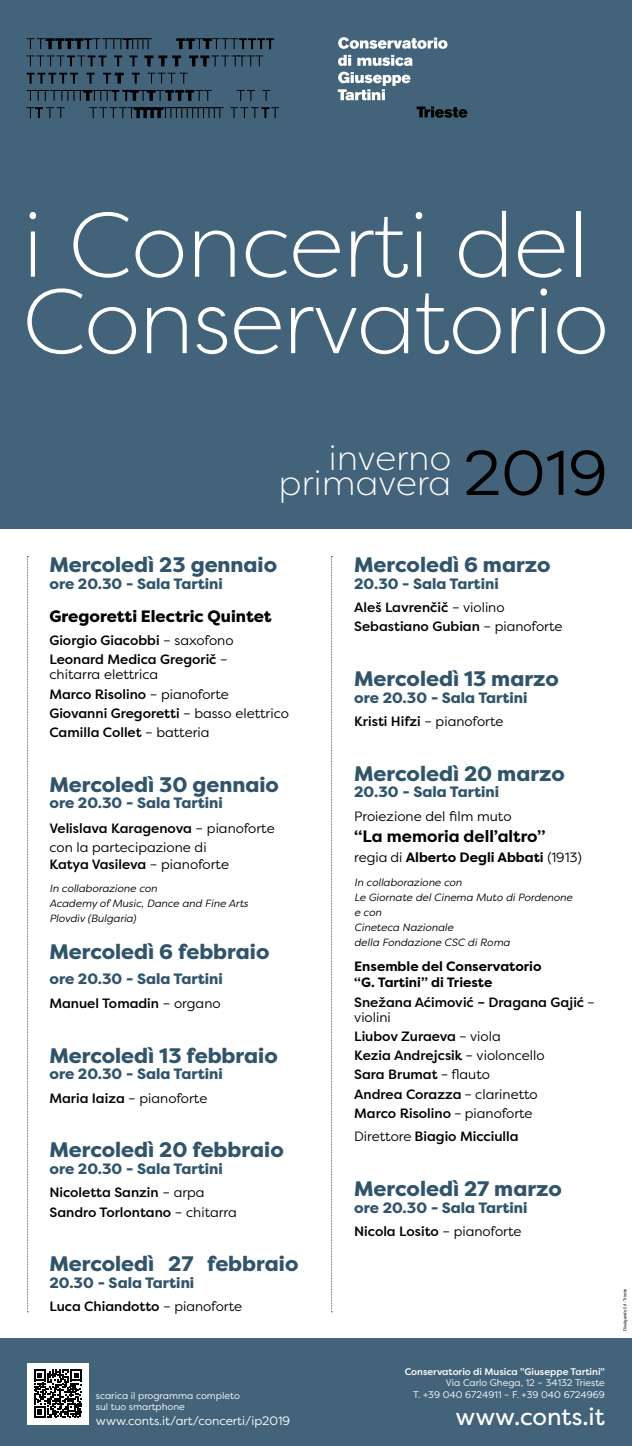
<style>
.page{position:relative;width:632px;height:1446px;background:#fff}
.page>*{position:absolute;margin:0;border:0;box-sizing:border-box;transform-origin:0 0}
.t1{font:300 91.05px/76.5px "Filson Pro";letter-spacing:-.01em;color:#fff}
.t2{font:300 34.88px/25.3px "Filson Pro";letter-spacing:.01em;color:#fff}
.t3{font:24.15px "Filson Pro";color:#fff}
.t4{font:800 21px "Filson Pro";color:#30546a}
.t5{font:800 16.5px "Filson Pro";color:#000}
.t6{font:700 16.5px "Filson Pro";color:#000}
.t7{font:800 15px "Filson Pro";color:#30546a}
.t8{font:500 13.5px/19.3px "Filson Pro";color:#000}
.t9{font:13.5px/19.3px "Filson Pro";color:#000}
.t10{font:700 13.5px/16.5px "Filson Pro";color:#000}
.t11{font:12.15px "Filson Pro";color:#fff}
.t12{font:italic 10.5px/15px "Filson Pro";color:#000}
.t13{font:9.6px/11.5px "Filson Pro";color:#fff;text-align:right}
.t14{font:500 9.6px "Filson Pro";color:#fff}
.t15{font:4.5px "Myriad Pro";color:#000}
.s1{font-weight:400;font-size:63px;color:#000}
.s2{font-weight:400}
.s3{font-weight:500}
</style>
<div class="page">
<div style="left:0;top:1338px;width:631px;height:108px;background:#43637a"></div>
<div style="left:0;top:0;width:631px;height:529px;background:#43637a"></div>
<svg style="left:27px;top:556px;width:1px;height:756px"></svg>
<svg style="left:331px;top:556px;width:1px;height:756px"></svg>
<svg style="left:26px;top:38px;width:126px;height:11px"></svg>
<svg style="left:176px;top:38px;width:98px;height:11px"></svg>
<svg style="left:26px;top:55px;width:111px;height:11px"></svg>
<svg style="left:144px;top:55px;width:119px;height:11px"></svg>
<svg style="left:27px;top:73px;width:97px;height:11px"></svg>
<svg style="left:132px;top:73px;width:8px;height:11px"></svg>
<svg style="left:147px;top:73px;width:41px;height:11px"></svg>
<svg style="left:26px;top:90px;width:244px;height:11px"></svg>
<svg style="left:26px;top:107px;width:253px;height:11px"></svg>
<svg style="left:338px;top:37px;width:109px;height:12px"></svg>
<svg style="left:338px;top:55px;width:74px;height:11px"></svg>
<svg style="left:337px;top:72px;width:73px;height:28px"></svg>
<svg style="left:416px;top:107px;width:51px;height:11px"></svg>
<div style="left:27px;top:1363px;width:62px;height:61px;background:#fff"></div>
<svg style="left:34px;top:1369px;width:48px;height:49px"></svg>
<h1 class="t1" style="left:23px;top:205px;width:587px">i Concerti del<br>Conservatorio</h1>
<h2 class="t2" style="left:279px;top:444px;width:330px;text-indent:50px">inverno primavera <span class="s1">2019</span></h2>
<h3 class="t4" style="left:49px;top:551px;width:229px">Mercoledì 23 gennaio</h3>
<p class="t7" style="left:49px;top:574px;width:175px">ore 20.30 - Sala Tartini</p>
<p class="t5" style="left:49px;top:605px;width:224px">Gregoretti Electric Quintet</p>
<p class="t8" style="left:49px;top:630px;width:185px">Giorgio Giacobbi <span class="s2">– saxofono<br></span>Leonard Medica Gregorič <span class="s2">–</span></p>
<p class="t9" style="left:49px;top:664px;width:241px">chitarra elettrica<br><span class="s3">Marco Risolino</span> – pianoforte<br><span class="s3">Giovanni Gregoretti</span> – basso elettrico<br><span class="s3">Camilla Collet</span> – batteria</p>
<h3 class="t4" style="left:49px;top:771px;width:231px">Mercoledì 30 gennaio</h3>
<p class="t7" style="left:49px;top:794px;width:175px">ore 20.30 - Sala Tartini</p>
<p class="t9" style="left:49px;top:819px;width:227px;line-height:18.6px"><span class="s3">Velislava Karagenova</span> – pianoforte con la partecipazione di</p>
<p class="t8" style="left:49px;top:854px;width:181px">Katya Vasileva <span class="s2">– pianoforte</span></p>
<p class="t12" style="left:49px;top:880px;width:200px">In collaborazione con<br>Academy of Music, Dance and Fine Arts<br>Plovdiv (Bulgaria)</p>
<h3 class="t4" style="left:49px;top:939px;width:221px">Mercoledì 6 febbraio</h3>
<p class="t7" style="left:49px;top:969px;width:175px">ore 20.30 - Sala Tartini</p>
<p class="t8" style="left:49px;top:993px;width:173px">Manuel Tomadin <span class="s2">– organo</span></p>
<h3 class="t4" style="left:49px;top:1042px;width:230px">Mercoledì 13 febbraio</h3>
<p class="t7" style="left:49px;top:1064px;width:175px">ore 20.30 - Sala Tartini</p>
<p class="t9" style="left:49px;top:1088px;width:159px"><span class="s3">Maria Iaiza</span> – pianoforte</p>
<h3 class="t4" style="left:49px;top:1137px;width:236px">Mercoledì 20 febbraio</h3>
<p class="t7" style="left:49px;top:1159px;width:175px">ore 20.30 - Sala Tartini</p>
<p class="t8" style="left:49px;top:1182px;width:189px">Nicoletta Sanzin <span class="s2">– arpa<br></span>Sandro Torlontano <span class="s2">– chitarra</span></p>
<h3 class="t4" style="left:49px;top:1251px;width:250px">Mercoledì 27 febbraio</h3>
<p class="t7" style="left:49px;top:1273px;width:146px">20.30 - Sala Tartini</p>
<p class="t8" style="left:49px;top:1297px;width:194px">Luca Chiandotto <span class="s2">– pianoforte</span></p>
<p class="t13" style="left:96px;top:1389px;width:145px;text-align:left">scarica il programma completo sul tuo smartphone</p>
<p class="t11" style="left:96px;top:1412px;width:196px">www.conts.it/art/concerti/ip2019</p>
<h3 class="t4" style="left:354px;top:551px;width:198px">Mercoledì 6 marzo</h3>
<p class="t7" style="left:354px;top:574px;width:146px">20.30 - Sala Tartini</p>
<p class="t8" style="left:354px;top:597px;width:210px">Aleš Lavrenčič <span class="s2">– violino<br></span>Sebastiano Gubian <span class="s2">– pianoforte</span></p>
<h3 class="t4" style="left:354px;top:665px;width:206px">Mercoledì 13 marzo</h3>
<p class="t7" style="left:354px;top:688px;width:175px">ore 20.30 - Sala Tartini</p>
<p class="t8" style="left:354px;top:711px;width:151px">Kristi Hifzi <span class="s2">– pianoforte</span></p>
<h3 class="t4" style="left:354px;top:760px;width:212px">Mercoledì 20 marzo</h3>
<p class="t7" style="left:354px;top:783px;width:146px">20.30 - Sala Tartini</p>
<p class="t9" style="left:354px;top:806px;width:159px">Proiezione del film muto</p>
<p class="t6" style="left:354px;top:825px;width:193px">“La memoria dell’altro”</p>
<p class="t10" style="left:354px;top:849px;width:229px"><span class="s2">regia di</span> Alberto Degli Abbati <span class="s2">(1913)</span></p>
<p class="t12" style="left:354px;top:874px;width:220px">In collaborazione con<br>Le Giornate del Cinema Muto di Pordenone e con<br>Cineteca Nazionale<br>della Fondazione CSC di Roma</p>
<p class="t10" style="left:354px;top:958px;width:189px">Ensemble del Conservatorio “G. Tartini” di Trieste</p>
<p class="t8" style="left:354px;top:994px;width:242px;line-height:15px">Snežana Aćimović – Dragana Gajić <span class="s2">– violini</span></p>
<p class="t8" style="left:354px;top:1026px;width:192px">Liubov Zuraeva <span class="s2">– viola<br></span>Kezia Andrejcsik <span class="s2">– violoncello<br></span>Sara Brumat <span class="s2">– flauto<br></span>Andrea Corazza <span class="s2">– clarinetto<br></span>Marco Risolino <span class="s2">– pianoforte</span></p>
<p class="t8" style="left:354px;top:1127px;width:166px"><span class="s2">Direttore</span> Biagio Micciulla</p>
<h3 class="t4" style="left:354px;top:1176px;width:209px">Mercoledì 27 marzo</h3>
<p class="t7" style="left:354px;top:1198px;width:175px">ore 20.30 - Sala Tartini</p>
<p class="t8" style="left:354px;top:1221px;width:169px">Nicola Losito <span class="s2">– pianoforte</span></p>
<p class="t14" style="left:404px;top:1364px;width:202px">Conservatorio di Musica "Giuseppe Tartini"</p>
<p class="t13" style="left:413px;top:1377px;width:193px">Via Carlo Ghega, 12 – 34132 Trieste<br>T. +39 040 6724911 – F. +39 040 6724969</p>
<h3 class="t3" style="left:455px;top:1400px;width:151px">www.conts.it</h3>
<p class="t15" style="left:621px;top:1331px;width:45px;rotate:-90deg">Divulgando Srl - Trieste</p>
</div>
